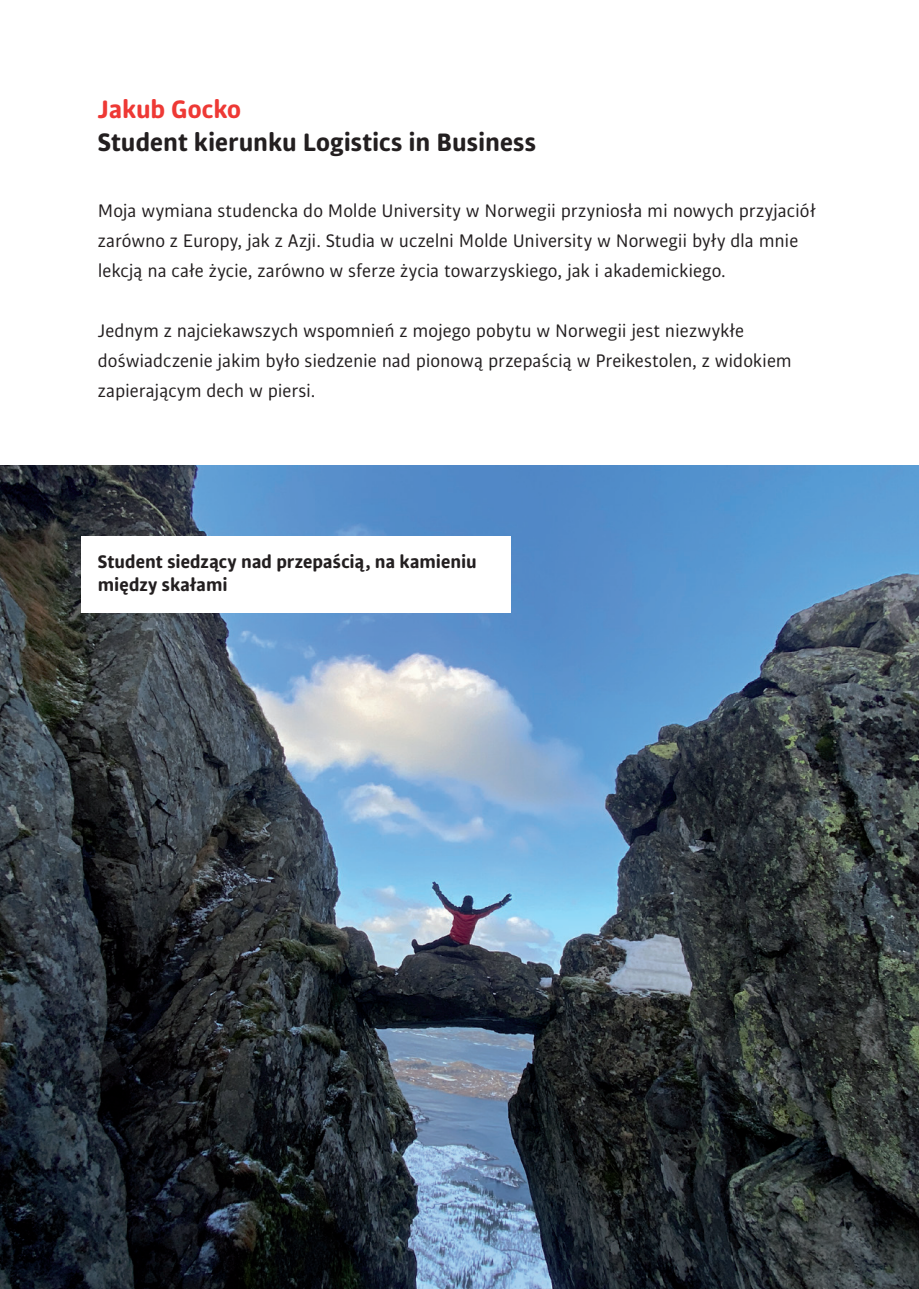
<style>
.page{position:relative;width:919px;height:1289px;background:#fff}
.page>*{position:absolute;margin:0;border:0;box-sizing:border-box;transform-origin:0 0}
.t1{font:700 27px "Bulo Rounded";color:#231f20}
.t2{font:700 27px "Bulo Rounded";letter-spacing:-.005em;color:#ee3935}
.paragraph{font:19.5px/30px "Bulo Rounded";letter-spacing:-.005em;color:#231f20}
.podpisy{font:700 19.5px/23.4px "Bulo Rounded";color:#231f20}
</style>
<div class="page">
<img style="left:0;top:466px;width:918px;height:822px">
<div style="left:81px;top:536px;width:429px;height:77px;background:#fff"></div>
<h2 class="t2" style="left:98px;top:92px;width:145px">Jakub Gocko</h2>
<h2 class="t1" style="left:98px;top:124px;width:439px">Student kierunku Logistics in Business</h2>
<p class="paragraph" style="left:98px;top:195px;width:718px">Moja wymiana studencka do Molde University w Norwegii przyniosła mi nowych przyjaciół zarówno z Europy, jak z Azji. Studia w uczelni Molde University w Norwegii były dla mnie lekcją na całe życie, zarówno w sferze życia towarzyskiego, jak i akademickiego.</p>
<p class="paragraph" style="left:98px;top:315px;width:695px">Jednym z najciekawszych wspomnień z mojego pobytu w Norwegii jest niezwykłe doświadczenie jakim było siedzenie nad pionową przepaścią w Preikestolen, z widokiem zapierającym dech w piersi.</p>
<p class="podpisy" style="left:98px;top:549px;width:380px">Student siedzący nad przepaścią, na kamieniu między skałami</p>
</div>
